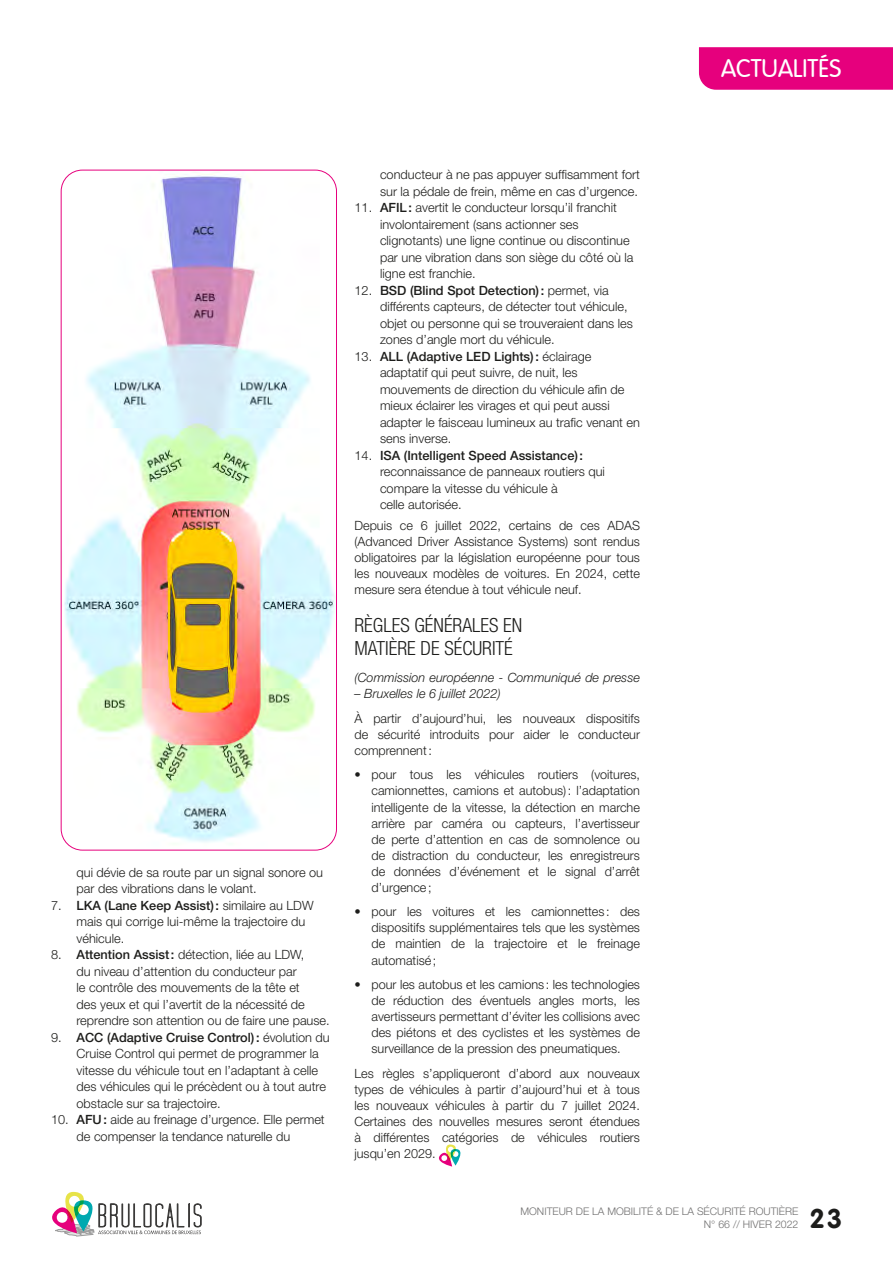
<style>
.page{position:relative;width:893px;height:1263px;background:#fff}
.page>*{position:absolute;margin:0;border:0;box-sizing:border-box;transform-origin:0 0}
.t1{font:700 27px "Vag Rounded";color:#1d1d1b}
.t2{font:300 25.5px "Vag";color:#fff}
.t3{font:300 condensed 19.5px/23.4px "Helvetica Neue LT Pro";color:#1d1d1b}
.t4{font:300 12.75px/16.5px "Helvetica Neue LT Pro";color:#1d1d1b}
.t5{font:italic 300 12.75px "Helvetica Neue LT Pro";color:#1d1d1b}
.t6{font:300 10.5px/12.6px "Helvetica Neue LT Pro";color:#706f6f;text-align:right}
.s1{font-weight:500}
</style>
<div class="page">
<svg style="left:439px;top:1144px;width:22px;height:22px"></svg>
<img style="left:61px;top:170px;width:275px;height:680px">
<svg style="left:52px;top:1192px;width:150px;height:44px"></svg>
<div style="left:699px;top:47px;width:194px;height:43px;background:#e6007d"></div>
<h2 class="t2" style="left:721px;top:55px;width:122px">ACTUALITÉS</h2>
<p class="t4" style="left:77px;top:863px;width:248px">qui dévie de sa route par un signal sonore ou par des vibrations dans le volant.</p>
<p class="t4" style="left:77px;top:896px;width:239px;text-indent:-26px">7. <span class="s1">LKA (Lane Keep Assist):</span> similaire au LDW mais qui corrige lui-même la trajectoire du véhicule.</p>
<p class="t4" style="left:77px;top:946px;width:255px;text-indent:-26px">8. <span class="s1">Attention Assist:</span> détection, liée au LDW,<br>du niveau d’attention du conducteur par<br>le contrôle des mouvements de la tête et<br>des yeux et qui l’avertit de la nécessité de reprendre son attention ou de faire une pause.</p>
<p class="t4" style="left:77px;top:1028px;width:255px;text-indent:-26px">9. <span class="s1">ACC (Adaptive Cruise Control):</span> évolution du Cruise Control qui permet de programmer la vitesse du véhicule tout en l’adaptant à celle des véhicules qui le précèdent ou à tout autre obstacle sur sa trajectoire.</p>
<p class="t4" style="left:77px;top:1111px;width:250px;text-indent:-26px">10. <span class="s1">AFU:</span> aide au freinage d’urgence. Elle permet de compenser la tendance naturelle du</p>
<p class="t4" style="left:380px;top:166px;width:261px">conducteur à ne pas appuyer suffisamment fort sur la pédale de frein, même en cas d’urgence.</p>
<p class="t4" style="left:380px;top:199px;width:255px;text-indent:-26px">11. <span class="s1">AFIL:</span> avertit le conducteur lorsqu’il franchit involontairement (sans actionner ses clignotants) une ligne continue ou discontinue par une vibration dans son siège du côté où la ligne est franchie.</p>
<p class="t4" style="left:380px;top:282px;width:254px;text-indent:-26px">12. <span class="s1">BSD (Blind Spot Detection):</span> permet, via différents capteurs, de détecter tout véhicule, objet ou personne qui se trouveraient dans les zones d’angle mort du véhicule.</p>
<p class="t4" style="left:380px;top:348px;width:261px;text-indent:-26px">13. <span class="s1">ALL (Adaptive LED Lights):</span> éclairage adaptatif qui peut suivre, de nuit, les mouvements de direction du véhicule afin de mieux éclairer les virages et qui peut aussi adapter le faisceau lumineux au trafic venant en sens inverse.</p>
<p class="t4" style="left:380px;top:447px;width:226px;text-indent:-26px">14. <span class="s1">ISA (Intelligent Speed Assistance): </span>reconnaissance de panneaux routiers qui compare la vitesse du véhicule à<br>celle autorisée.</p>
<p class="t4" style="left:354px;top:517px;width:287px;line-height:16px;text-align:justify">Depuis ce 6 juillet 2022, certains de ces ADAS (Advanced Driver Assistance Systems) sont rendus obligatoires par la législation européenne pour tous les nouveaux modèles de voitures. En 2024, cette mesure sera étendue à tout véhicule neuf.</p>
<h3 class="t3" style="left:354px;top:613px;width:169px">RÈGLES GÉNÉRALES EN<br>MATIÈRE DE SÉCURITÉ</h3>
<p class="t5" style="left:354px;top:670px;width:287px">(Commission européenne - Communiqué de presse</p>
<p class="t5" style="left:354px;top:686px;width:148px">– Bruxelles le 6 juillet 2022)</p>
<p class="t4" style="left:354px;top:710px;width:287px;line-height:16px;text-align:justify">À partir d’aujourd’hui, les nouveaux dispositifs de sécurité introduits pour aider le conducteur comprennent:</p>
<p class="t4" style="left:371px;top:766px;width:270px;line-height:16px;text-align:justify;text-indent:-17px">• pour tous les véhicules routiers (voitures, camionnettes, camions et autobus): l’adaptation intelligente de la vitesse, la détection en marche arrière par caméra ou capteurs, l’avertisseur de perte d’attention en cas de somnolence ou de distraction du conducteur, les enregistreurs de données d’événement et le signal d’arrêt d’urgence;</p>
<p class="t4" style="left:371px;top:903px;width:270px;line-height:16px;text-align:justify;text-indent:-17px">• pour les voitures et les camionnettes : des dispositifs supplémentaires tels que les systèmes de maintien de la trajectoire et le freinage automatisé;</p>
<p class="t4" style="left:371px;top:976px;width:270px;line-height:16px;text-align:justify;text-indent:-17px">• pour les autobus et les camions : les technologies de réduction des éventuels angles morts, les avertisseurs permettant d’éviter les collisions avec des piétons et des cyclistes et les systèmes de surveillance de la pression des pneumatiques.</p>
<p class="t4" style="left:354px;top:1065px;width:287px;line-height:16px;text-align:justify">Les règles s’appliqueront d’abord aux nouveaux types de véhicules à partir d’aujourd’hui et à tous les nouveaux véhicules à partir du 7 juillet 2024.<br>Certaines des nouvelles mesures seront étendues à différentes catégories de véhicules routiers jusqu’en 2029.</p>
<p class="t6" style="left:520px;top:1205px;width:279px">MONITEUR DE LA MOBILITÉ &amp; DE LA SÉCURITÉ ROUTIÈRE<br>N° 66 // HIVER 2022</p>
<h1 class="t1" style="left:810px;top:1203px;width:34px">23</h1>
</div>
